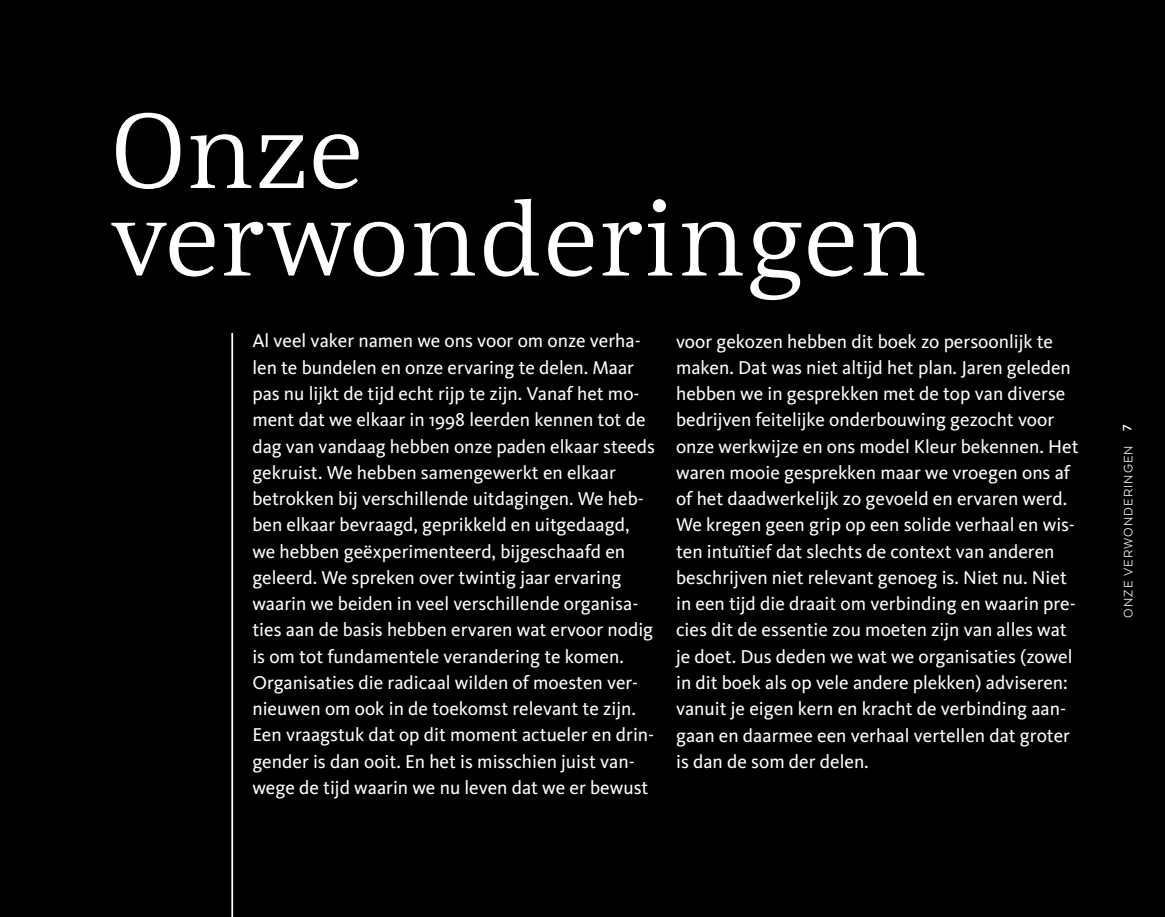
<style>
.page{position:relative;width:1165px;height:917px;background:#000001}
.page>*{position:absolute;margin:0;border:0;box-sizing:border-box;transform-origin:0 0}
.t1{font:102.38px/87.5px "Abelard";color:#fff}
.t2{font:19.25px/26.2px "Kievit";color:#fff}
.t3{font:14px "Texta";letter-spacing:.075em;color:#fff}
.t4{font:700 14px "Texta";color:#fff}
</style>
<div class="page">
<hr style="left:231px;top:333px;width:2px;height:584px;background:#fff">
<h1 class="t1" style="left:111px;top:108px;width:819px">Onze verwonderingen</h1>
<p class="t2" style="left:252px;top:328px;width:404px">Al veel vaker namen we ons voor om onze verha&shy;len te bundelen en onze ervaring te delen. Maar pas nu lijkt de tijd echt rijp te zijn. Vanaf het mo&shy;ment dat we elkaar in 1998 leerden kennen tot de dag van vandaag hebben onze paden elkaar steeds gekruist. We hebben samengewerkt en elkaar betrokken bij verschillende uitdagingen. We heb&shy;ben elkaar bevraagd, geprikkeld en uitgedaagd, we hebben geëxperimenteerd, bijgeschaafd en geleerd. We spreken over twintig jaar ervaring waarin we beiden in veel verschillende organisa&shy;ties aan de basis hebben ervaren wat ervoor nodig is om tot fundamentele verandering te komen.<br>Organisaties die radicaal wilden of moesten ver&shy;nieuwen om ook in de toekomst relevant te zijn.<br>Een vraagstuk dat op dit moment actueler en drin&shy;gender is dan ooit. En het is misschien juist van&shy;wege de tijd waarin we nu leven dat we er bewust</p>
<p class="t2" style="left:676px;top:328px;width:404px">voor gekozen hebben dit boek zo persoonlijk te maken. Dat was niet altijd het plan. Jaren geleden hebben we in gesprekken met de top van diverse bedrijven feitelijke onderbouwing gezocht voor onze werkwijze en ons model Kleur bekennen. Het waren mooie gesprekken maar we vroegen ons af of het daadwerkelijk zo gevoeld en ervaren werd.<br>We kregen geen grip op een solide verhaal en wis&shy;ten intuïtief dat slechts de context van anderen beschrijven niet relevant genoeg is. Niet nu. Niet in een tijd die draait om verbinding en waarin pre&shy;cies dit de essentie zou moeten zijn van alles wat je doet. Dus deden we wat we organisaties (zowel in dit boek als op vele andere plekken) adviseren: vanuit je eigen kern en kracht de verbinding aan&shy;gaan en daarmee een verhaal vertellen dat groter is dan de som der delen.</p>
<p class="t4" style="left:1120px;top:431px;width:8px;rotate:-90deg">7</p>
<p class="t3" style="left:1121px;top:617px;width:174px;rotate:-90deg">ONZE VERWONDERINGEN</p>
</div>
